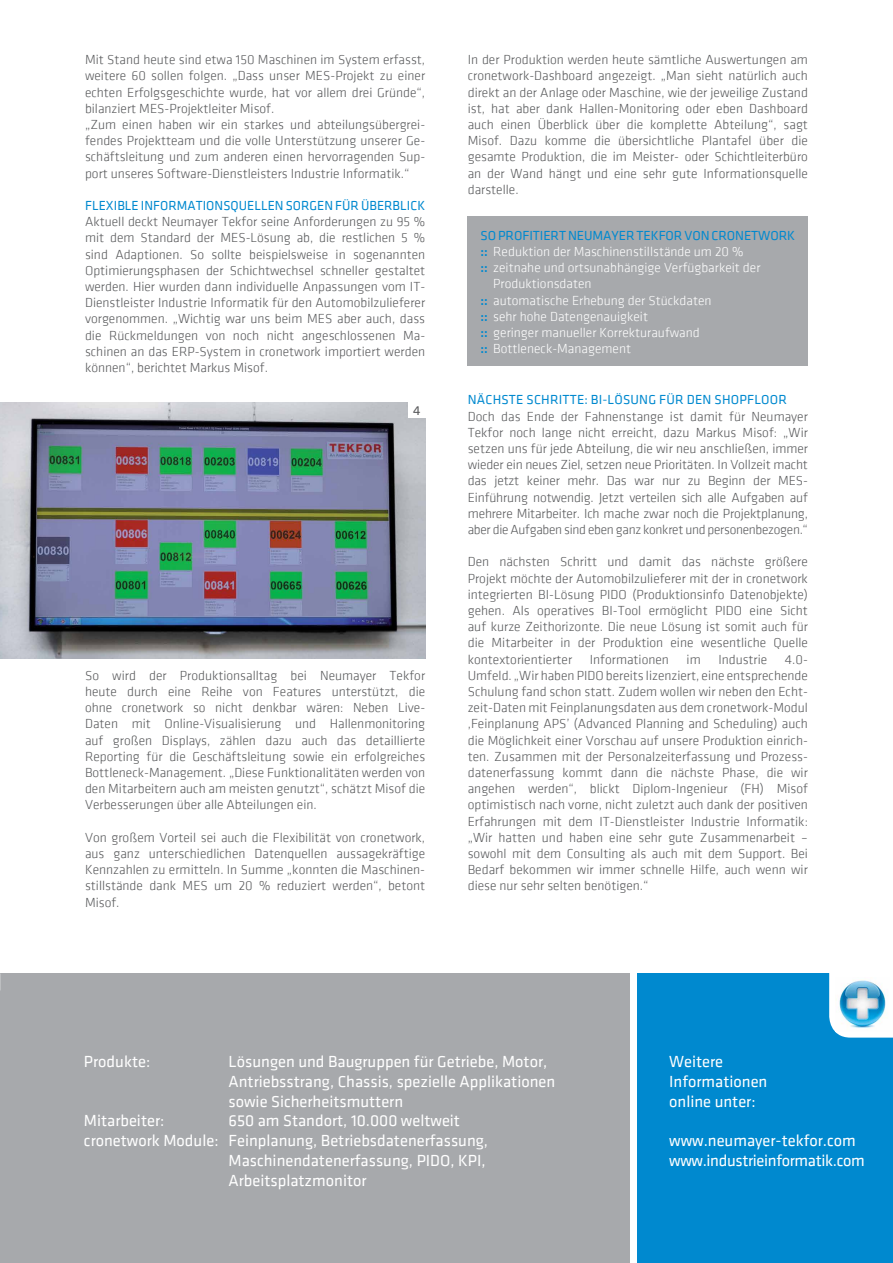
<style>
.page{position:relative;width:893px;height:1263px;background:#fff}
.page>*{position:absolute;margin:0;border:0;box-sizing:border-box;transform-origin:0 0}
.t1{font:16.5px/19.8px "Klavika";color:#fff}
.t2{font:16.5px/19.8px "Klavika";letter-spacing:-.02em;color:#fff}
.t3{font:300 13.5px/16.2px "Klavika";color:#58595b;text-align:justify}
.t4{font:300 13.5px "Klavika";color:#fff}
.t5{font:13.5px "Klavika";letter-spacing:.005em;color:#0089cf}
.t6{font:13.5px "Klavika";color:#58595b}
.s1{font-weight:500;color:#0089cf}
</style>
<div class="page">
<div style="left:0;top:974px;width:629px;height:289px;background:#a7a9ac"></div>
<div style="left:638px;top:974px;width:255px;height:289px;background:#0089cf"></div>
<svg style="left:829px;top:973px;width:64px;height:64px"></svg>
<img style="left:836px;top:978px;width:53px;height:53px">
<div style="left:468px;top:217px;width:340px;height:149px;background:#a7a9ac"></div>
<img style="left:0;top:402px;width:425px;height:256px">
<div style="left:408px;top:402px;width:17px;height:15px;background:#fff"></div>
<p class="t3" style="left:85px;top:51px;width:342px;text-align:left">Mit Stand heute sind etwa 150 Maschinen im System erfasst, weitere 60 sollen folgen. „Dass unser MES-Projekt zu einer echten Erfolgsgeschichte wurde, hat vor allem drei Gründe“, bilanziert MES-Projektleiter Misof.<br>„Zum einen haben wir ein starkes und abteilungsübergrei&shy;fendes Projektteam und die volle Unterstützung unserer Ge&shy;schäftsleitung und zum anderen einen hervorragenden Sup&shy;port unseres Software-Dienstleisters Industrie Informatik.“</p>
<p class="t5" style="left:85px;top:197px;width:341px">FLEXIBLE INFORMATIONSQUELLEN SORGEN FÜR ÜBERBLICK</p>
<p class="t3" style="left:85px;top:213px;width:342px">Aktuell deckt Neumayer Tekfor seine Anforderungen zu 95 % mit dem Standard der MES-Lösung ab, die restlichen 5 % sind Adaptionen. So sollte beispielsweise in sogenannten Optimierungsphasen der Schichtwechsel schneller gestaltet werden. Hier wurden dann individuelle Anpassungen vom IT-Dienstleister Industrie Informatik für den Automobilzulieferer vorgenommen. „Wichtig war uns beim MES aber auch, dass die Rückmeldungen von noch nicht angeschlossenen Ma&shy;schinen an das ERP-System in cronetwork importiert werden können“, berichtet Markus Misof.</p>
<p class="t6" style="left:413px;top:401px;width:9px">4</p>
<p class="t3" style="left:85px;top:667px;width:342px">So wird der Produktionsalltag bei Neumayer Tekfor heute durch eine Reihe von Features unterstützt, die ohne cronetwork so nicht denkbar wären: Neben Live-Daten mit Online-Visualisierung und Hallenmonitoring auf großen Displays, zählen dazu auch das detaillierte Reporting für die Geschäftsleitung sowie ein erfolgreiches Bottleneck-Management. „Diese Funktionalitäten werden von den Mitarbeitern auch am meisten genutzt“, schätzt Misof die Verbesserungen über alle Abteilungen ein.</p>
<p class="t3" style="left:85px;top:829px;width:342px;text-align:left">Von großem Vorteil sei auch die Flexibilität von cronetwork, aus ganz unterschiedlichen Datenquellen aussagekräftige Kennzahlen zu ermitteln. In Summe „konnten die Maschinen&shy;stillstände dank MES um 20 % reduziert werden“, betont Misof.</p>
<p class="t3" style="left:468px;top:51px;width:342px">In der Produktion werden heute sämtliche Auswertungen am cronetwork-Dashboard angezeigt. „Man sieht natürlich auch direkt an der Anlage oder Maschine, wie der jeweilige Zustand ist, hat aber dank Hallen-Monitoring oder eben Dashboard auch einen Überblick über die komplette Abteilung“, sagt Misof. Dazu komme die übersichtliche Plantafel über die gesamte Produktion, die im Meister- oder Schichtleiterbüro an der Wand hängt und eine sehr gute Informationsquelle darstelle.</p>
<p class="t5" style="left:481px;top:226px;width:213px">SO PROFITIERT NEUMAYER TEKFOR von</p>
<p class="t5" style="left:711px;top:226px;width:10px">cronetwork</p>
<p class="t4" style="left:480px;top:243px;width:264px"><span class="s1">::</span> Reduktion der Maschinenstillstände um 20 %</p>
<p class="t4" style="left:480px;top:260px;width:282px"><span class="s1">::</span> zeitnahe und ortsunabhängige Verfügbarkeit der</p>
<p class="t4" style="left:493px;top:276px;width:100px">Produktionsdaten</p>
<p class="t4" style="left:480px;top:292px;width:232px"><span class="s1">::</span> automatische Erhebung der Stückdaten</p>
<p class="t4" style="left:480px;top:308px;width:169px"><span class="s1">::</span> sehr hohe Datengenauigkeit</p>
<p class="t4" style="left:480px;top:324px;width:221px"><span class="s1">::</span> geringer manueller Korrekturaufwand</p>
<p class="t4" style="left:480px;top:341px;width:152px"><span class="s1">::</span> Bottleneck-Management</p>
<p class="t5" style="left:468px;top:391px;width:321px">NÄCHSTE SCHRITTE: BI-LÖSUNG FÜR DEN SHOPFLOOR</p>
<p class="t3" style="left:468px;top:408px;width:342px">Doch das Ende der Fahnenstange ist damit für Neumayer Tekfor noch lange nicht erreicht, dazu Markus Misof: „Wir setzen uns für jede Abteilung, die wir neu anschließen, immer wieder ein neues Ziel, setzen neue Prioritäten. In Vollzeit macht das jetzt keiner mehr. Das war nur zu Beginn der MES-Einführung notwendig. Jetzt verteilen sich alle Aufgaben auf mehrere Mitarbeiter. Ich mache zwar noch die Projektplanung, aber die Aufgaben sind eben ganz konkret und personenbezogen.“</p>
<p class="t3" style="left:468px;top:554px;width:342px">Den nächsten Schritt und damit das nächste größere Projekt möchte der Automobilzulieferer mit der in cronetwork integrierten BI-Lösung PIDO (Produktionsinfo Datenobjekte) gehen. Als operatives BI-Tool ermöglicht PIDO eine Sicht auf kurze Zeithorizonte. Die neue Lösung ist somit auch für die Mitarbeiter in der Produktion eine wesentliche Quelle kontextorientierter</p>
<p class="t3" style="left:590px;top:651px;width:81px">Informationen</p>
<p class="t3" style="left:687px;top:651px;width:16px">im</p>
<p class="t3" style="left:718px;top:651px;width:50px">Industrie</p>
<p class="t3" style="left:468px;top:651px;width:342px;text-indent:317px">4.0- Umfeld. „Wir haben PIDO bereits lizenziert, eine entsprechende Schulung fand schon statt. Zudem wollen wir neben den Echt&shy;zeit-Daten mit Feinplanungsdaten aus dem cronetwork-Modul ‚Feinplanung APS’ (Advanced Planning and Scheduling) auch die Möglichkeit einer Vorschau auf unsere Produktion einrich&shy;ten. Zusammen mit der Personalzeiterfassung und Prozess&shy;datenerfassung kommt dann die nächste Phase, die wir angehen werden“, blickt Diplom-Ingenieur (FH) Misof optimistisch nach vorne, nicht zuletzt auch dank der positiven Erfahrungen mit dem IT-Dienstleister Industrie Informatik: „Wir hatten und haben eine sehr gute Zusammenarbeit – sowohl mit dem Consulting als auch mit dem Support. Bei Bedarf bekommen wir immer schnelle Hilfe, auch wenn wir diese nur sehr selten benötigen.“</p>
<p class="t1" style="left:84px;top:1051px;width:68px">Produkte:</p>
<p class="t1" style="left:229px;top:1051px;width:328px">Lösungen und Baugruppen für Getriebe, Motor,<br>Antriebsstrang, Chassis, spezielle Applikationen sowie Sicherheitsmuttern</p>
<p class="t1" style="left:84px;top:1110px;width:82px">Mitarbeiter:</p>
<p class="t1" style="left:229px;top:1110px;width:233px">650 am Standort, 10.000 weltweit</p>
<p class="t1" style="left:84px;top:1130px;width:406px">cronetwork Module: Feinplanung, Betriebsdatenerfassung,</p>
<p class="t1" style="left:229px;top:1150px;width:259px">Maschinendatenerfassung, PIDO, KPI,</p>
<p class="t1" style="left:229px;top:1170px;width:139px">Arbeitsplatzmonitor</p>
<p class="t1" style="left:669px;top:1051px;width:100px">Weitere<br>Informationen online unter:</p>
<p class="t2" style="left:669px;top:1130px;width:197px">www.neumayer-tekfor.com www.industrieinformatik.com</p>
</div>
